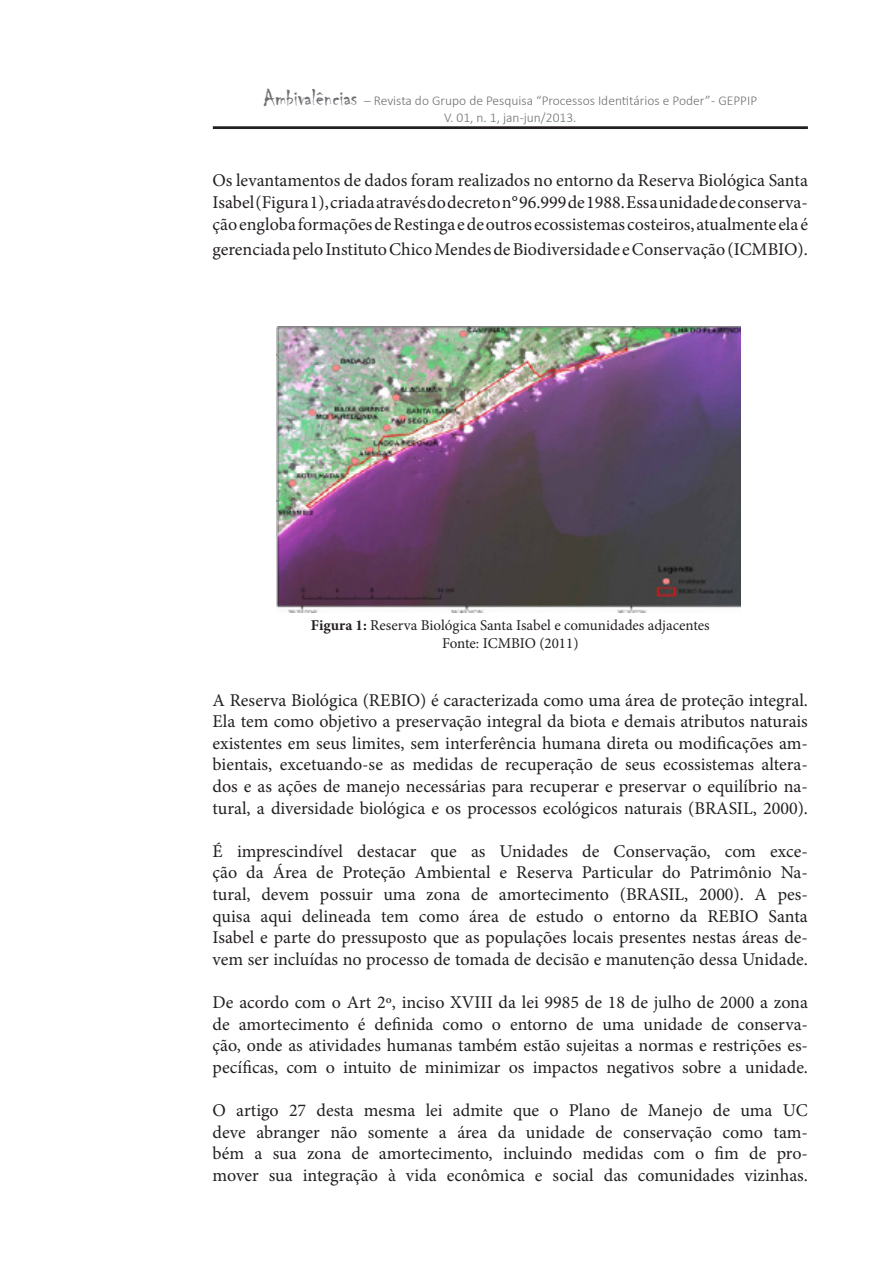
<style>
.page{position:relative;width:893px;height:1263px;background:#fff}
.page>*{position:absolute;margin:0;border:0;box-sizing:border-box;transform-origin:0 0}
.t1{font:18px/21.6px "Minion Pro";color:#231f20;text-align:justify}
.t2{font:15px "Minion Pro";color:#231f20}
.t3{font:300 13.5px "Calibri";color:#6f7073}
.s1{font-family:"Chiller";font-weight:400;font-size:24px}
.s2{font-weight:700}
</style>
<div class="page">
<img style="left:276px;top:327px;width:464px;height:286px">
<div style="left:210px;top:125px;width:598px;height:6px;background:#231f20;opacity:.5"></div>
<p class="t3" style="left:263px;top:93px;width:496px"><span class="s1">Ambivalências</span> – Revista do Grupo de Pesquisa “Processos Identitários e Poder” - GEPPIP</p>
<p class="t3" style="left:444px;top:109px;width:134px">V. 01, n. 1, jan-jun/2013.</p>
<p class="t1" style="left:213px;top:170px;width:597px">Os levantamentos de dados foram realizados no entorno da Reserva Biológica Santa Isabel (Figura 1), criada através do decreto n° 96.999 de 1988. Essa unidade de conserva&shy;ção engloba formações de Restinga e de outros ecossistemas costeiros, atualmente ela é</p>
<p class="t1" style="left:213px;top:238px;width:597px">gerenciada pelo Instituto Chico Mendes de Biodiversidade e Conservação (ICMBIO).</p>
<p class="t2" style="left:311px;top:615px;width:400px"><span class="s2">Figura 1:</span> Reserva Biológica Santa Isabel e comunidades adjacentes</p>
<p class="t2" style="left:442px;top:633px;width:138px">Fonte: ICMBIO (2011)</p>
<p class="t1" style="left:213px;top:689px;width:597px">A Reserva Biológica (REBIO) é caracterizada como uma área de proteção integral.<br>Ela tem como objetivo a preservação integral da biota e demais atributos naturais existentes em seus limites, sem interferência humana direta ou modificações am&shy;bientais, excetuando-se as medidas de recuperação de seus ecossistemas altera&shy;dos e as ações de manejo necessárias para recuperar e preservar o equilíbrio na&shy;tural, a diversidade biológica e os processos ecológicos naturais (BRASIL, 2000).</p>
<p class="t1" style="left:213px;top:840px;width:597px">É imprescindível destacar que as Unidades de Conservação, com exce&shy;ção da Área de Proteção Ambiental e Reserva Particular do Patrimônio Na&shy;tural, devem possuir uma zona de amortecimento (BRASIL, 2000). A pes&shy;quisa aqui delineada tem como área de estudo o entorno da REBIO Santa Isabel e parte do pressuposto que as populações locais presentes nestas áreas de&shy;vem ser incluídas no processo de tomada de decisão e manutenção dessa Unidade.</p>
<p class="t1" style="left:213px;top:991px;width:597px">De acordo com o Art 2º, inciso XVIII da lei 9985 de 18 de julho de 2000 a zona de amortecimento é definida como o entorno de uma unidade de conserva&shy;ção, onde as atividades humanas também estão sujeitas a normas e restrições es&shy;pecíficas, com o intuito de minimizar os impactos negativos sobre a unidade.</p>
<p class="t1" style="left:213px;top:1099px;width:597px">O artigo 27 desta mesma lei admite que o Plano de Manejo de uma UC deve abranger não somente a área da unidade de conservação como tam&shy;bém a sua zona de amortecimento, incluindo medidas com o fim de pro&shy;mover sua integração à vida econômica e social das comunidades vizinhas.</p>
</div>
